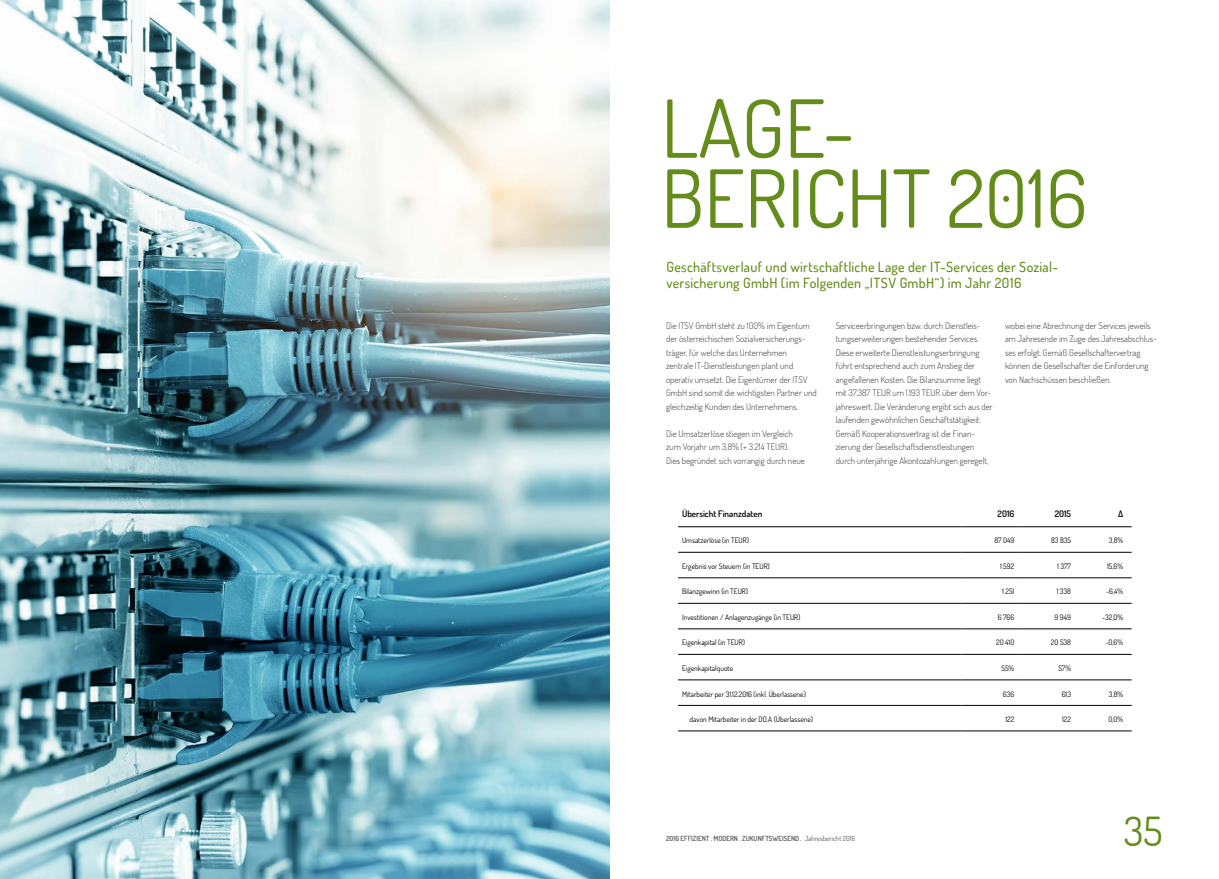
<style>
.page{position:relative;width:1219px;height:879px;background:#fff}
.page>*{position:absolute;margin:0;border:0;box-sizing:border-box;transform-origin:0 0}
.t1{font:80px/70px "Dosis";color:#648c1a}
.t2{font:40px "Dosis";color:#648c1a}
.t3{font:500 14px/16.8px "Dosis";letter-spacing:.02em;color:#648c1a}
.t4{font:300 9px/13.5px "Dosis";color:#3c3c3b}
.t5{font:600 9px "Dosis";color:#000}
.t6{font:7.5px "Dosis";color:#000}
.t7{font:600 7px "Dosis";color:#575756}
.s1{font-weight:400}
</style>
<div class="page">
<img style="left:0;top:0;width:609px;height:879px">
<hr style="left:678px;top:526px;width:284px;height:1px;background:#000">
<hr style="left:962px;top:526px;width:56px;height:1px;background:#000">
<hr style="left:1018px;top:526px;width:57px;height:1px;background:#000">
<hr style="left:1075px;top:526px;width:57px;height:1px;background:#000">
<hr style="left:678px;top:552px;width:284px;height:1px;background:#000">
<hr style="left:962px;top:552px;width:56px;height:1px;background:#000">
<hr style="left:1018px;top:552px;width:57px;height:1px;background:#000">
<hr style="left:1075px;top:552px;width:57px;height:1px;background:#000">
<hr style="left:678px;top:577px;width:284px;height:1px;background:#000">
<hr style="left:962px;top:577px;width:56px;height:1px;background:#000">
<hr style="left:1018px;top:577px;width:57px;height:1px;background:#000">
<hr style="left:1075px;top:577px;width:57px;height:1px;background:#000">
<hr style="left:678px;top:603px;width:284px;height:1px;background:#000">
<hr style="left:962px;top:603px;width:56px;height:1px;background:#000">
<hr style="left:1018px;top:603px;width:57px;height:1px;background:#000">
<hr style="left:1075px;top:603px;width:57px;height:1px;background:#000">
<hr style="left:678px;top:628px;width:284px;height:1px;background:#000">
<hr style="left:962px;top:628px;width:56px;height:1px;background:#000">
<hr style="left:1018px;top:628px;width:57px;height:1px;background:#000">
<hr style="left:1075px;top:628px;width:57px;height:1px;background:#000">
<hr style="left:678px;top:654px;width:284px;height:1px;background:#000">
<hr style="left:962px;top:654px;width:56px;height:1px;background:#000">
<hr style="left:1018px;top:654px;width:57px;height:1px;background:#000">
<hr style="left:1075px;top:654px;width:57px;height:1px;background:#000">
<hr style="left:678px;top:705px;width:284px;height:1px;background:#000">
<hr style="left:962px;top:705px;width:56px;height:1px;background:#000">
<hr style="left:1018px;top:705px;width:57px;height:1px;background:#000">
<hr style="left:1075px;top:705px;width:57px;height:1px;background:#000">
<hr style="left:678px;top:731px;width:284px;height:1px;background:#000">
<hr style="left:962px;top:731px;width:56px;height:1px;background:#000">
<hr style="left:1018px;top:731px;width:57px;height:1px;background:#000">
<hr style="left:1075px;top:731px;width:57px;height:1px;background:#000">
<hr style="left:678px;top:679px;width:284px;height:1px;background:#000">
<hr style="left:962px;top:679px;width:56px;height:1px;background:#000">
<hr style="left:1018px;top:679px;width:57px;height:1px;background:#000">
<hr style="left:1075px;top:679px;width:57px;height:1px;background:#000">
<h1 class="t1" style="left:661px;top:91px;width:428px">LAGE-<br>BERICHT 2016</h1>
<h3 class="t3" style="left:666px;top:258px;width:393px">Geschäftsverlauf und wirtschaftliche Lage der IT-Services der Sozial&shy;versicherung GmbH (im Folgenden „ITSV GmbH“) im Jahr 2016</h3>
<p class="t4" style="left:666px;top:318px;width:152px">Die ITSV GmbH steht zu 100% im Eigentum der österreichischen Sozialversicherungs&shy;träger, für welche das Unternehmen<br>zentrale IT-Dienstleistungen plant und operativ umsetzt. Die Eigentümer der ITSV GmbH sind somit die wichtigsten Partner und gleichzeitig Kunden des Unternehmens.</p>
<p class="t4" style="left:666px;top:426px;width:140px">Die Umsatzerlöse stiegen im Vergleich zum Vorjahr um 3,8% (+ 3.214 TEUR).<br>Dies begründet sich vorrangig durch neue</p>
<p class="t4" style="left:836px;top:318px;width:159px">Serviceerbringungen bzw. durch Dienstleis&shy;tungserweiterungen bestehender Services.<br>Diese erweiterte Dienstleistungserbringung führt entsprechend auch zum Anstieg der angefallenen Kosten. Die Bilanzsumme liegt mit 37.387 TEUR um 1.193 TEUR über dem Vor&shy;jahreswert. Die Veränderung ergibt sich aus der laufenden gewöhnlichen Geschäftstätigkeit.<br>Gemäß Kooperationsvertrag ist die Finan&shy;zierung der Gesellschaftsdienstleistungen durch unterjährige Akontozahlungen geregelt,</p>
<p class="t4" style="left:1005px;top:318px;width:153px">wobei eine Abrechnung der Services jeweils am Jahresende im Zuge des Jahresabschlus&shy;ses erfolgt. Gemäß Gesellschaftervertrag können die Gesellschafter die Einforderung von Nachschüssen beschließen.</p>
<p class="t5" style="left:682px;top:508px;width:82px">Übersicht Finanzdaten</p>
<p class="t5" style="left:998px;top:508px;width:18px">2016</p>
<p class="t5" style="left:1055px;top:508px;width:18px">2015</p>
<p class="t5" style="left:1118px;top:508px;width:7px">∆</p>
<p class="t6" style="left:682px;top:536px;width:68px">Umsatzerlöse (in TEUR)</p>
<p class="t6" style="left:994px;top:536px;width:21px">87 049</p>
<p class="t6" style="left:1051px;top:536px;width:21px">83 835</p>
<p class="t6" style="left:1109px;top:536px;width:16px">3,8%</p>
<p class="t6" style="left:682px;top:561px;width:89px">Ergebnis vor Steuern (in TEUR)</p>
<p class="t6" style="left:1000px;top:561px;width:16px">1 592</p>
<p class="t6" style="left:1057px;top:561px;width:15px">1 377</p>
<p class="t6" style="left:1107px;top:561px;width:18px">15,6%</p>
<p class="t6" style="left:682px;top:587px;width:67px">Bilanzgewinn (in TEUR)</p>
<p class="t6" style="left:1002px;top:587px;width:14px">1 251</p>
<p class="t6" style="left:1057px;top:587px;width:16px">1 338</p>
<p class="t6" style="left:1106px;top:587px;width:19px">-6,4%</p>
<p class="t6" style="left:682px;top:612px;width:120px">Investitionen / Anlagenzugänge (in TEUR)</p>
<p class="t6" style="left:998px;top:612px;width:18px">6 766</p>
<p class="t6" style="left:1054px;top:612px;width:18px">9 949</p>
<p class="t6" style="left:1102px;top:612px;width:23px">-32,0%</p>
<p class="t6" style="left:682px;top:638px;width:64px">Eigenkapital (in TEUR)</p>
<p class="t6" style="left:996px;top:638px;width:20px">20 410</p>
<p class="t6" style="left:1051px;top:638px;width:22px">20 538</p>
<p class="t6" style="left:1105px;top:638px;width:19px">-0,6%</p>
<p class="t6" style="left:682px;top:663px;width:53px">Eigenkapitalquote</p>
<p class="t6" style="left:1001px;top:663px;width:14px">55%</p>
<p class="t6" style="left:1058px;top:663px;width:14px">57%</p>
<p class="t6" style="left:682px;top:689px;width:125px">Mitarbeiter per 31.12.2016 (inkl. Überlassene)</p>
<p class="t6" style="left:1003px;top:689px;width:13px">636</p>
<p class="t6" style="left:1062px;top:689px;width:11px">613</p>
<p class="t6" style="left:1109px;top:689px;width:16px">3,8%</p>
<p class="t6" style="left:690px;top:714px;width:125px">davon Mitarbeiter in der DO.A (Überlassene)</p>
<p class="t6" style="left:1005px;top:714px;width:10px">122</p>
<p class="t6" style="left:1062px;top:714px;width:10px">122</p>
<p class="t6" style="left:1108px;top:714px;width:16px">0,0%</p>
<p class="t7" style="left:666px;top:834px;width:191px">2016 EFFIZIENT . MODERN . ZUKUNFTSWEISEND . <span class="s1">Jahresbericht 2016</span></p>
<h2 class="t2" style="left:1124px;top:805px;width:40px">35</h2>
</div>
